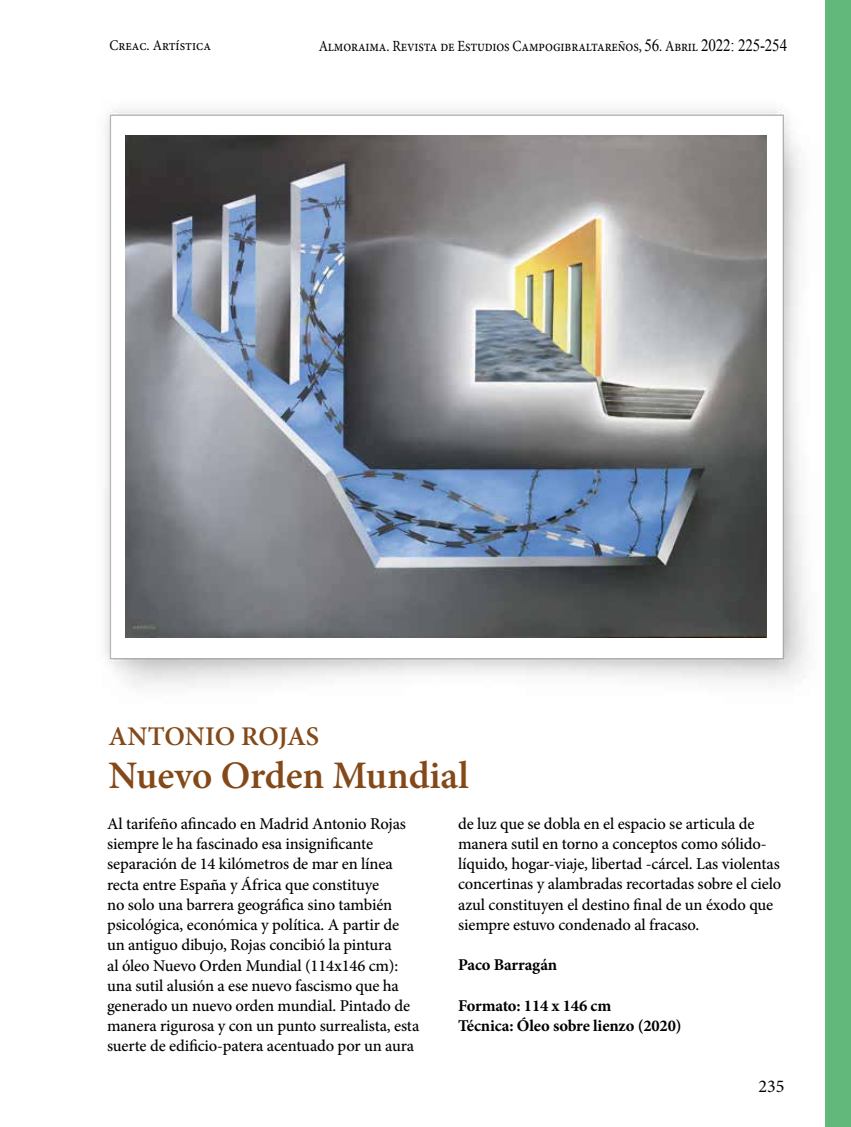
<style>
.page{position:relative;width:851px;height:1127px;background:#fff}
.page>*{position:absolute;margin:0;border:0;box-sizing:border-box;transform-origin:0 0}
.t1{font:600 39px "Minion Pro";letter-spacing:-.005em;color:#844918}
.t2{font:600 27px "Minion Pro";letter-spacing:-.005em;color:#844918}
.t3{font:18px "Minion Pro";color:#000}
.t4{font:500 16.5px/20.2px "Minion Pro";letter-spacing:-.01em;color:#000}
.t5{font:700 16.5px/20.2px "Minion Pro";letter-spacing:-.01em;color:#000}
.t6{font:15.6px "Minion Pro";letter-spacing:-.01em;color:#000;scale:.87 1}
.t7{font:14.85px "Minion Pro";color:#000;scale:.91 1}
.s1{font-family:"Times New Roman";font-size:17.25px}
</style>
<div class="page">
<div style="left:825px;top:0;width:25px;height:1127px;background:#61b87a"></div>
<img style="left:105px;top:108px;width:703px;height:579px">
<img style="left:125px;top:136px;width:641px;height:501px">
<p class="t7" style="left:109px;top:36px;width:113px">Creac. Artística</p>
<p class="t6" style="left:318px;top:35px;width:540px">Almoraima. Revista de Estudios Campogibraltareños, <span class="s1">56</span>. Abril <span class="s1">2022: 225-254</span></p>
<h2 class="t2" style="left:108px;top:718px;width:212px">ANTONIO ROJAS</h2>
<h1 class="t1" style="left:108px;top:749px;width:362px">Nuevo Orden Mundial</h1>
<p class="t4" style="left:107px;top:813px;width:313px">Al tarifeño afincado en Madrid Antonio Rojas siempre le ha fascinado esa insignificante separación de 14 kilómetros de mar en línea recta entre España y África que constituye<br>no solo una barrera geográfica sino también psicológica, económica y política. A partir de un antiguo dibujo, Rojas concibió la pintura<br>al óleo Nuevo Orden Mundial (114x146 cm): una sutil alusión a ese nuevo fascismo que ha generado un nuevo orden mundial. Pintado de manera rigurosa y con un punto surrealista, esta suerte de edificio-patera acentuado por un aura</p>
<p class="t4" style="left:458px;top:813px;width:324px">de luz que se dobla en el espacio se articula de manera sutil en torno a conceptos como sólido&shy;líquido, hogar-viaje, libertad -cárcel. Las violentas concertinas y alambradas recortadas sobre el cielo azul constituyen el destino final de un éxodo que siempre estuvo condenado al fracaso.</p>
<p class="t5" style="left:458px;top:955px;width:100px">Paco Barragán</p>
<p class="t5" style="left:458px;top:995px;width:225px">Formato: 114 x 146 cm<br>Técnica: Óleo sobre lienzo (2020)</p>
<p class="t3" style="left:758px;top:1074px;width:27px">235</p>
</div>
